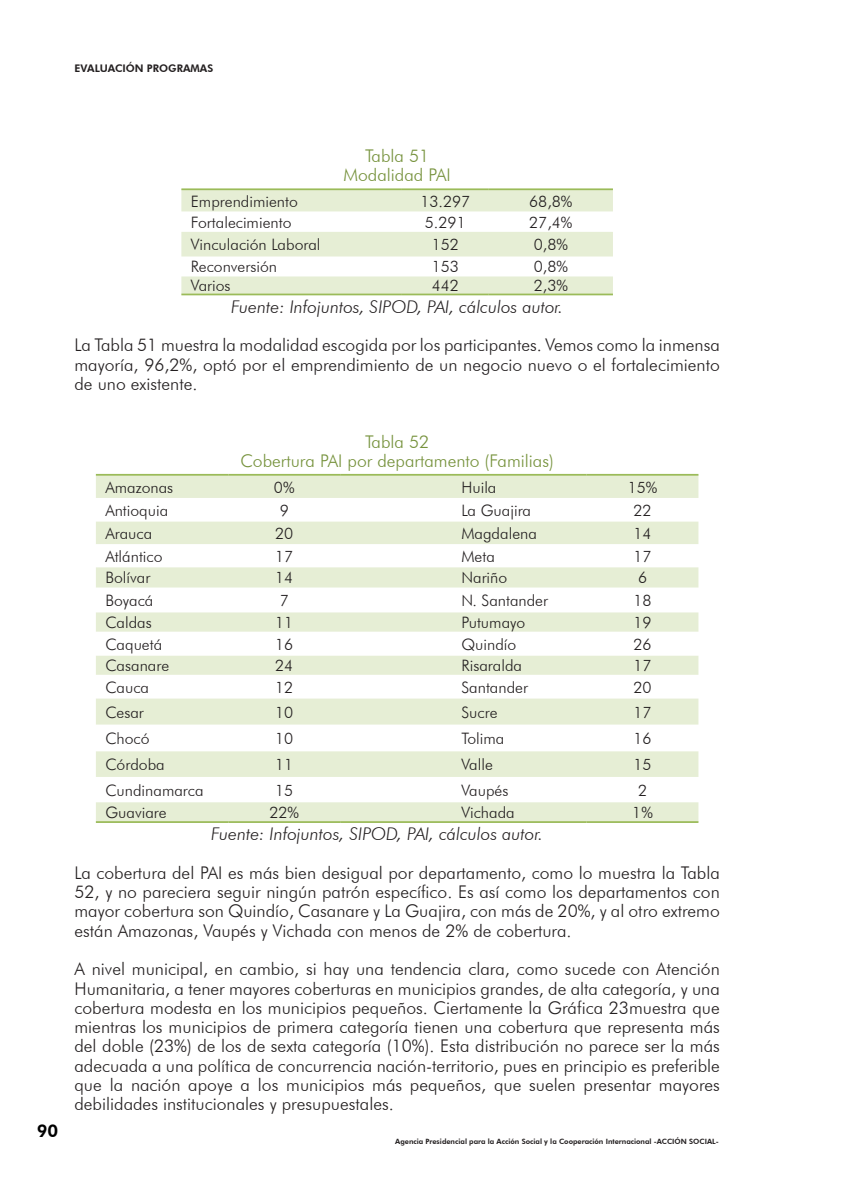
<style>
.page{position:relative;width:844px;height:1191px;background:#fff}
.page>*{position:absolute;margin:0;border:0;box-sizing:border-box;transform-origin:0 0}
.t1{font:300 17.5px/19.2px "Futura BT";color:#231f20;text-align:justify}
.t2{font:italic 300 17.5px "Futura BT";color:#231f20}
.t3{font:300 17.5px "Futura BT";color:#76923c}
.t4{font:800 17.5px "Futura BT";color:#000}
.t5{font:300 15.75px "Futura BT";color:#231f20}
.t6{font:800 10.5px "Futura BT";color:#231f20}
.t7{font:800 7.35px "Futura BT";color:#231f20}
</style>
<div class="page">
<svg style="left:181px;top:190px;width:431px;height:103px;fill:#e6eed5"></svg>
<hr style="left:181px;top:188px;width:221px;height:2px;background:#9bbb59">
<hr style="left:402px;top:188px;width:86px;height:2px;background:#9bbb59">
<hr style="left:488px;top:188px;width:124px;height:2px;background:#9bbb59">
<hr style="left:181px;top:293px;width:221px;height:2px;background:#9bbb59">
<hr style="left:402px;top:293px;width:86px;height:2px;background:#9bbb59">
<hr style="left:488px;top:293px;width:124px;height:2px;background:#9bbb59">
<svg style="left:96px;top:475px;width:602px;height:346px"></svg>
<hr style="left:96px;top:474px;width:132px;height:1px;background:#9bbb59">
<hr style="left:228px;top:474px;width:112px;height:1px;background:#9bbb59">
<hr style="left:340px;top:474px;width:112px;height:1px;background:#9bbb59">
<hr style="left:452px;top:474px;width:134px;height:1px;background:#9bbb59">
<hr style="left:586px;top:474px;width:112px;height:1px;background:#9bbb59">
<hr style="left:96px;top:821px;width:132px;height:2px;background:#9bbb59">
<hr style="left:228px;top:821px;width:112px;height:2px;background:#9bbb59">
<hr style="left:340px;top:821px;width:112px;height:2px;background:#9bbb59">
<hr style="left:452px;top:821px;width:134px;height:2px;background:#9bbb59">
<hr style="left:586px;top:821px;width:112px;height:2px;background:#9bbb59">
<p class="t6" style="left:74px;top:62px;width:140px">EVALUACIÓN PROGRAMAS</p>
<p class="t3" style="left:365px;top:145px;width:66px">Tabla 51</p>
<p class="t3" style="left:343px;top:165px;width:109px">Modalidad PAI</p>
<p class="t5" style="left:191px;top:192px;width:108px">Emprendimiento</p>
<p class="t5" style="left:420px;top:192px;width:51px">13.297</p>
<p class="t5" style="left:529px;top:192px;width:45px">68,8%</p>
<p class="t5" style="left:191px;top:212px;width:102px">Fortalecimiento</p>
<p class="t5" style="left:425px;top:212px;width:42px">5.291</p>
<p class="t5" style="left:529px;top:212px;width:45px">27,4%</p>
<p class="t5" style="left:191px;top:235px;width:131px">Vinculación Laboral</p>
<p class="t5" style="left:431px;top:235px;width:29px">152</p>
<p class="t5" style="left:533px;top:235px;width:36px">0,8%</p>
<p class="t5" style="left:191px;top:257px;width:88px">Reconversión</p>
<p class="t5" style="left:431px;top:257px;width:29px">153</p>
<p class="t5" style="left:533px;top:257px;width:36px">0,8%</p>
<p class="t5" style="left:191px;top:276px;width:41px">Varios</p>
<p class="t5" style="left:431px;top:276px;width:29px">442</p>
<p class="t5" style="left:533px;top:276px;width:36px">2,3%</p>
<p class="t2" style="left:231px;top:296px;width:333px">Fuente: Infojuntos, SIPOD, PAI, cálculos autor.</p>
<p class="t1" style="left:74px;top:335px;width:646px">La Tabla 51 muestra la modalidad escogida por los participantes. Vemos como la inmensa mayoría, 96,2%, optó por el emprendimiento de un negocio nuevo o el fortalecimiento de uno existente.</p>
<p class="t4" style="left:37px;top:1120px;width:23px">90</p>
<p class="t3" style="left:365px;top:431px;width:66px">Tabla 52</p>
<p class="t3" style="left:240px;top:450px;width:315px">Cobertura PAI por departamento (Familias)</p>
<p class="t5" style="left:105px;top:477px;width:69px">Amazonas</p>
<p class="t5" style="left:274px;top:477px;width:22px">0%</p>
<p class="t5" style="left:461px;top:477px;width:37px">Huila</p>
<p class="t5" style="left:627px;top:477px;width:31px">15%</p>
<p class="t5" style="left:105px;top:500px;width:64px">Antioquia</p>
<p class="t5" style="left:279px;top:500px;width:11px">9</p>
<p class="t5" style="left:461px;top:500px;width:71px">La Guajira</p>
<p class="t5" style="left:633px;top:500px;width:20px">22</p>
<p class="t5" style="left:105px;top:523px;width:48px">Arauca</p>
<p class="t5" style="left:275px;top:523px;width:20px">20</p>
<p class="t5" style="left:461px;top:523px;width:77px">Magdalena</p>
<p class="t5" style="left:633px;top:523px;width:20px">14</p>
<p class="t5" style="left:105px;top:546px;width:59px">Atlántico</p>
<p class="t5" style="left:275px;top:546px;width:20px">17</p>
<p class="t5" style="left:461px;top:546px;width:35px">Meta</p>
<p class="t5" style="left:633px;top:546px;width:20px">17</p>
<p class="t5" style="left:105px;top:568px;width:46px">Bolívar</p>
<p class="t5" style="left:275px;top:568px;width:20px">14</p>
<p class="t5" style="left:461px;top:568px;width:47px">Nariño</p>
<p class="t5" style="left:637px;top:568px;width:11px">6</p>
<p class="t5" style="left:105px;top:591px;width:50px">Boyacá</p>
<p class="t5" style="left:279px;top:591px;width:11px">7</p>
<p class="t5" style="left:461px;top:591px;width:88px">N. Santander</p>
<p class="t5" style="left:633px;top:591px;width:20px">18</p>
<p class="t5" style="left:105px;top:613px;width:48px">Caldas</p>
<p class="t5" style="left:275px;top:613px;width:20px">11</p>
<p class="t5" style="left:461px;top:613px;width:65px">Putumayo</p>
<p class="t5" style="left:633px;top:613px;width:20px">19</p>
<p class="t5" style="left:105px;top:634px;width:58px">Caquetá</p>
<p class="t5" style="left:275px;top:634px;width:20px">16</p>
<p class="t5" style="left:461px;top:634px;width:56px">Quindío</p>
<p class="t5" style="left:633px;top:634px;width:20px">26</p>
<p class="t5" style="left:105px;top:656px;width:65px">Casanare</p>
<p class="t5" style="left:275px;top:656px;width:20px">24</p>
<p class="t5" style="left:461px;top:656px;width:62px">Risaralda</p>
<p class="t5" style="left:633px;top:656px;width:20px">17</p>
<p class="t5" style="left:105px;top:677px;width:45px">Cauca</p>
<p class="t5" style="left:275px;top:677px;width:20px">12</p>
<p class="t5" style="left:461px;top:677px;width:68px">Santander</p>
<p class="t5" style="left:633px;top:677px;width:20px">20</p>
<p class="t5" style="left:105px;top:702px;width:40px">Cesar</p>
<p class="t5" style="left:275px;top:702px;width:20px">10</p>
<p class="t5" style="left:461px;top:702px;width:38px">Sucre</p>
<p class="t5" style="left:633px;top:702px;width:20px">17</p>
<p class="t5" style="left:105px;top:729px;width:46px">Chocó</p>
<p class="t5" style="left:275px;top:729px;width:20px">10</p>
<p class="t5" style="left:461px;top:729px;width:44px">Tolima</p>
<p class="t5" style="left:633px;top:729px;width:20px">16</p>
<p class="t5" style="left:105px;top:755px;width:61px">Córdoba</p>
<p class="t5" style="left:275px;top:755px;width:20px">11</p>
<p class="t5" style="left:461px;top:755px;width:33px">Valle</p>
<p class="t5" style="left:633px;top:755px;width:20px">15</p>
<p class="t5" style="left:105px;top:780px;width:100px">Cundinamarca</p>
<p class="t5" style="left:275px;top:780px;width:20px">15</p>
<p class="t5" style="left:461px;top:780px;width:48px">Vaupés</p>
<p class="t5" style="left:637px;top:780px;width:11px">2</p>
<p class="t5" style="left:105px;top:802px;width:63px">Guaviare</p>
<p class="t5" style="left:269px;top:802px;width:31px">22%</p>
<p class="t5" style="left:461px;top:802px;width:55px">Vichada</p>
<p class="t5" style="left:632px;top:802px;width:22px">1%</p>
<p class="t2" style="left:211px;top:823px;width:333px">Fuente: Infojuntos, SIPOD, PAI, cálculos autor.</p>
<p class="t1" style="left:74px;top:863px;width:646px">La cobertura del PAI es más bien desigual por departamento, como lo muestra la Tabla 52, y no pareciera seguir ningún patrón específico. Es así como los departamentos con mayor cobertura son Quindío, Casanare y La Guajira, con más de 20%, y al otro extremo están Amazonas, Vaupés y Vichada con menos de 2% de cobertura.</p>
<p class="t1" style="left:74px;top:959px;width:646px">A nivel municipal, en cambio, si hay una tendencia clara, como sucede con Atención Humanitaria, a tener mayores coberturas en municipios grandes, de alta categoría, y una cobertura modesta en los municipios pequeños. Ciertamente la Gráfica 23muestra que mientras los municipios de primera categoría tienen una cobertura que representa más del doble (23%) de los de sexta categoría (10%). Esta distribución no parece ser la más adecuada a una política de concurrencia nación-territorio, pues en principio es preferible que la nación apoye a los municipios más pequeños, que suelen presentar mayores debilidades institucionales y presupuestales.</p>
<p class="t7" style="left:395px;top:1136px;width:325px">Agencia Presidencial para la Acción Social y la Cooperación Internacional -ACCIÓN SOCIAL-</p>
</div>
